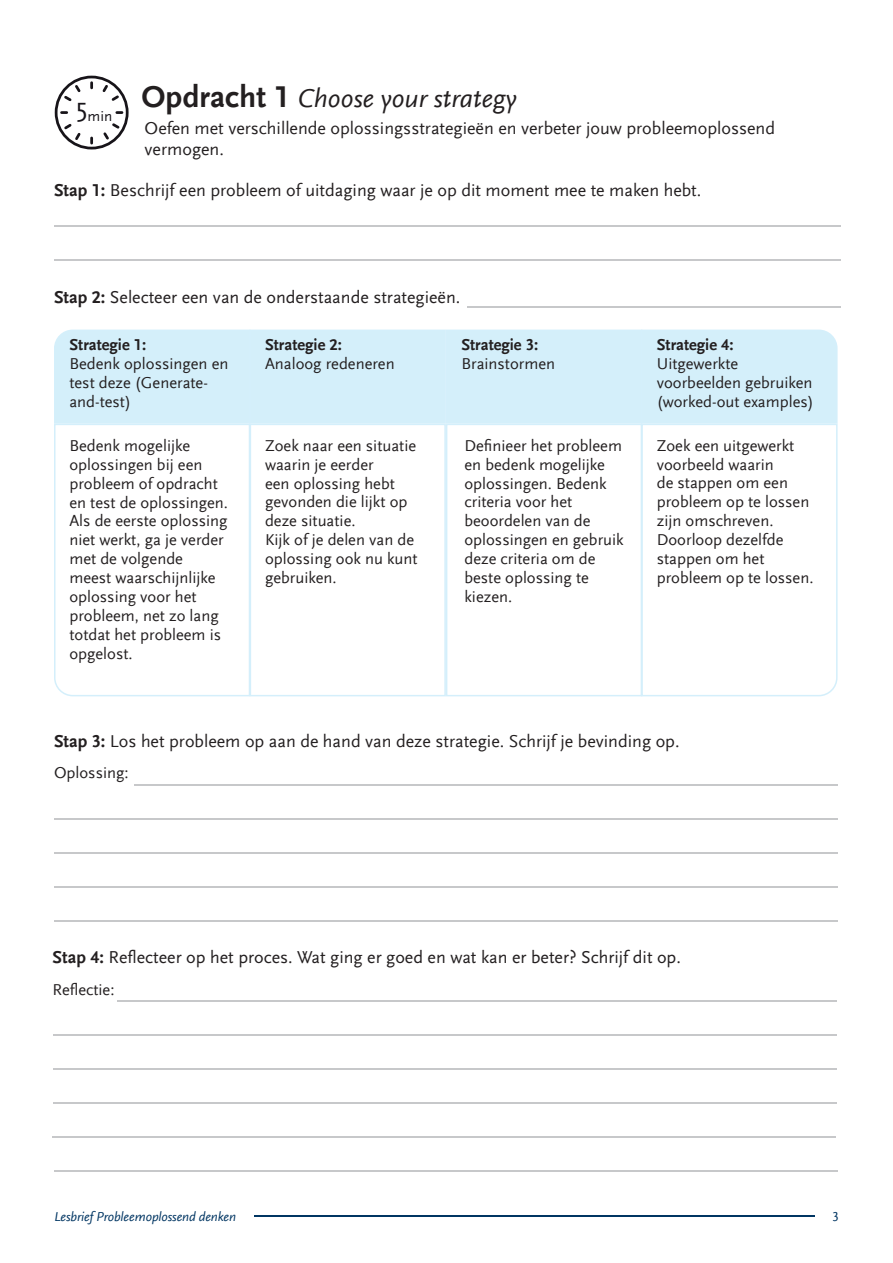
<style>
.page{position:relative;width:893px;height:1263px;background:#fff}
.page>*{position:absolute;margin:0;border:0;box-sizing:border-box;transform-origin:0 0}
.t1{font:italic 27px "Scala Sans Offc";color:#231f20}
.t2{font:18px/21px "Scala Sans Offc";color:#231f20}
.t3{font:18px "Scala Sans";color:#231f20}
.t4{font:16.5px/18.9px "Scala Sans Offc";color:#231f20}
.t5{font:700 16.5px "Scala Sans Offc";color:#231f20}
.t6{font:15.15px "Scala Sans";color:#171419}
.t7{font:italic 13.5px "Scala Sans Offc";letter-spacing:-.01em;color:#003562}
.t8{font:13.5px "Scala Sans Offc";color:#003562}
.s1{font-weight:700;font-style:normal;font-size:31.5px}
.s2{font-weight:700}
.s3{font-family:"Scala Sans Offc";font-weight:700}
</style>
<div class="page">
<hr style="left:212px;top:1215px;width:603px;height:2px;background:#003562">
<div style="left:54px;top:1209px;width:199px;height:15px;background:#fff"></div>
<div style="left:446px;top:330px;width:196px;height:94px;background:#d4effa"></div>
<div style="left:446px;top:424px;width:196px;height:272px;background:#fff;border:2px solid #d4effb"></div>
<div style="left:641px;top:329px;width:197px;height:94px;background:#d4effa"></div>
<svg style="left:641px;top:423px;width:197px;height:274px"></svg>
<div style="left:54px;top:329px;width:197px;height:94px;background:#d4effa"></div>
<svg style="left:54px;top:423px;width:197px;height:274px"></svg>
<div style="left:250px;top:330px;width:196px;height:94px;background:#d4effa"></div>
<div style="left:250px;top:424px;width:196px;height:272px;background:#fff;border:2px solid #d4effb"></div>
<hr style="left:134px;top:784px;width:704px;height:1px;background:#c7c8ca">
<hr style="left:55px;top:818px;width:783px;height:1px;background:#c7c8ca">
<hr style="left:55px;top:852px;width:783px;height:1px;background:#c7c8ca">
<hr style="left:55px;top:886px;width:783px;height:1px;background:#c7c8ca">
<hr style="left:54px;top:920px;width:783px;height:1px;background:#c7c8ca">
<hr style="left:54px;top:225px;width:787px;height:1px;background:#c7c8ca">
<hr style="left:54px;top:259px;width:787px;height:1px;background:#c7c8ca">
<hr style="left:468px;top:307px;width:373px;height:1px;background:#c7c8ca">
<hr style="left:118px;top:1000px;width:719px;height:1px;background:#c7c8ca">
<hr style="left:53px;top:1034px;width:784px;height:1px;background:#c7c8ca">
<hr style="left:53px;top:1068px;width:784px;height:2px;background:#c7c8ca">
<hr style="left:53px;top:1102px;width:784px;height:2px;background:#c7c8ca">
<hr style="left:53px;top:1136px;width:783px;height:2px;background:#c7c8ca">
<hr style="left:54px;top:1170px;width:784px;height:2px;background:#c7c8ca">
<div style="left:55px;top:76px;width:74px;height:73px;border:3px solid #171419;border-radius:50%"></div>
<svg style="left:90px;top:138px;width:3px;height:5px"></svg>
<svg style="left:117px;top:111px;width:5px;height:3px"></svg>
<svg style="left:62px;top:111px;width:5px;height:3px"></svg>
<svg style="left:90px;top:83px;width:3px;height:5px"></svg>
<svg style="left:62px;top:124px;width:19px;height:18px"></svg>
<svg style="left:103px;top:123px;width:19px;height:19px"></svg>
<svg style="left:62px;top:83px;width:19px;height:19px"></svg>
<svg style="left:102px;top:83px;width:19px;height:18px"></svg>
<p class="t6" style="left:76px;top:107px;width:38px"><sup>5</sup>min</p>
<h1 class="t1" style="left:142px;top:84px;width:377px"><span class="s1">Opdracht 1</span> Choose your strategy</h1>
<p class="t2" style="left:145px;top:118px;width:632px">Oefen met verschillende oplossingsstrategieën en verbeter jouw probleemoplossend vermogen.</p>
<p class="t2" style="left:54px;top:180px;width:649px"><span class="s2">Stap 1:</span> Beschrijf een probleem of uitdaging waar je op dit moment mee te maken hebt.</p>
<p class="t3" style="left:54px;top:287px;width:408px"><span class="s3">Stap 2:</span> Selecteer een van de onderstaande strategieën.</p>
<p class="t5" style="left:69px;top:336px;width:78px">Strategie 1:</p>
<p class="t4" style="left:69px;top:355px;width:160px">Bedenk oplossingen en test deze (Generate&shy;and-test)</p>
<p class="t5" style="left:265px;top:336px;width:78px">Strategie 2:</p>
<p class="t4" style="left:265px;top:355px;width:131px">Analoog redeneren</p>
<p class="t5" style="left:461px;top:336px;width:78px">Strategie 3:</p>
<p class="t4" style="left:461px;top:355px;width:95px">Brainstormen</p>
<p class="t5" style="left:657px;top:336px;width:78px">Strategie 4:</p>
<p class="t4" style="left:657px;top:355px;width:159px">Uitgewerkte voorbeelden gebruiken (worked-out examples)</p>
<p class="t4" style="left:69px;top:436px;width:160px">Bedenk mogelijke oplossingen bij een probleem of opdracht en test de oplossingen.<br>Als de eerste oplossing niet werkt, ga je verder met de volgende meest waarschijnlijke oplossing voor het probleem, net zo lang totdat het probleem is opgelost.</p>
<p class="t4" style="left:265px;top:436px;width:154px">Zoek naar een situatie waarin je eerder<br>een oplossing hebt gevonden die lijkt op deze situatie.<br>Kijk of je delen van de oplossing ook nu kunt gebruiken.</p>
<p class="t4" style="left:464px;top:436px;width:161px">Definieer het probleem en bedenk mogelijke oplossingen. Bedenk criteria voor het beoordelen van de oplossingen en gebruik deze criteria om de beste oplossing te kiezen.</p>
<p class="t4" style="left:657px;top:436px;width:158px">Zoek een uitgewerkt voorbeeld waarin<br>de stappen om een probleem op te lossen zijn omschreven.<br>Doorloop dezelfde stappen om het probleem op te lossen.</p>
<p class="t2" style="left:54px;top:731px;width:627px"><span class="s2">Stap 3:</span> Los het probleem op aan de hand van deze strategie. Schrijf je bevinding op.</p>
<p class="t4" style="left:54px;top:764px;width:76px">Oplossing:</p>
<p class="t3" style="left:53px;top:948px;width:630px"><span class="s3">Stap 4:</span> Reflecteer op het proces. Wat ging er goed en wat kan er beter? Schrijf dit op.</p>
<p class="t4" style="left:53px;top:980px;width:63px">Reflectie:</p>
<p class="t7" style="left:54px;top:1210px;width:183px">Lesbrief Probleemoplossend denken</p>
<p class="t8" style="left:832px;top:1210px;width:8px">3</p>
</div>
